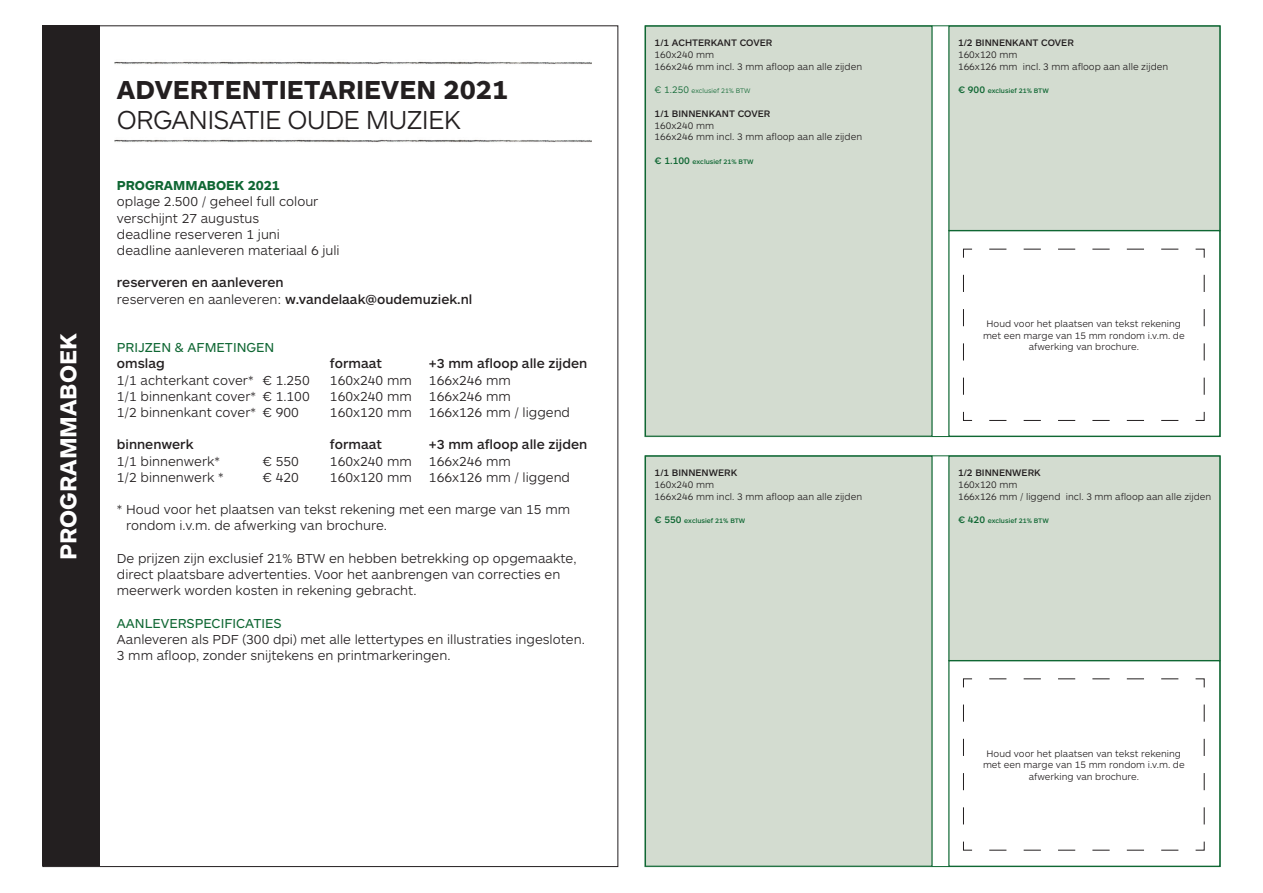
<style>
.page{position:relative;width:1263px;height:893px;background:#fff}
.page>*{position:absolute;margin:0;border:0;box-sizing:border-box;transform-origin:0 0}
.t1{font:700 27px "ARS Maquette Pro";color:#231f20}
.t2{font:300 27px "ARS Maquette Pro";letter-spacing:-.03em;color:#231f20}
.t3{font:700 24px "ARS Maquette Pro";color:#fff}
.t4{font:300 13.5px/16.2px "ARS Maquette Pro";color:#231f20}
.t5{font:500 13.5px/16.2px "ARS Maquette Pro";color:#231f20}
.t6{font:13.5px "ARS Maquette Pro";color:#0f6733}
.t7{font:700 13.5px "ARS Maquette Pro";color:#0f6733}
.t8{font:300 9.75px/11.7px "ARS Maquette Pro";color:#231f20}
.t9{font:500 9.75px "ARS Maquette Pro";color:#231f20}
.t10{font:500 6.75px "ARS Maquette Pro";color:#0f6733}
.t11{font:300 6.75px "ARS Maquette Pro";color:#0f6733}
.s1{font-weight:300}
.s2{font-size:9.75px}
</style>
<div class="page">
<div style="left:43px;top:26px;width:57px;height:840px;background:#231f20"></div>
<img style="left:115px;top:61px;width:477px;height:3px">
<img style="left:115px;top:139px;width:477px;height:3px">
<div style="left:645px;top:26px;width:287px;height:410px;background:#d3dcd0"></div>
<div style="left:645px;top:26px;width:288px;height:411px;border:1px solid #0f6733"></div>
<div style="left:949px;top:26px;width:271px;height:205px;background:#d3dcd0"></div>
<div style="left:948px;top:26px;width:272px;height:205px;border:1px solid #0f6733"></div>
<div style="left:948px;top:230px;width:272px;height:207px;border:1px solid #0f6733"></div>
<svg style="left:963px;top:249px;width:242px;height:172px"></svg>
<svg style="left:963px;top:678px;width:242px;height:173px"></svg>
<div style="left:645px;top:456px;width:287px;height:410px;background:#d3dcd0"></div>
<div style="left:645px;top:455px;width:288px;height:412px;border:1px solid #0f6733"></div>
<div style="left:949px;top:456px;width:271px;height:205px;background:#d3dcd0"></div>
<div style="left:948px;top:455px;width:272px;height:206px;border:1px solid #0f6733"></div>
<div style="left:948px;top:660px;width:272px;height:207px;border:1px solid #0f6733"></div>
<h2 class="t3" style="left:53px;top:559px;width:228px;rotate:-90deg">PROGRAMMABOEK</h2>
<h1 class="t1" style="left:117px;top:72px;width:393px">ADVERTENTIETARIEVEN 2021</h1>
<h1 class="t2" style="left:117px;top:102px;width:345px">ORGANISATIE OUDE MUZIEK</h1>
<p class="t7" style="left:117px;top:177px;width:165px">PROGRAMMABOEK 2021</p>
<p class="t4" style="left:117px;top:193px;width:224px">oplage 2.500 / geheel full colour verschijnt 27 augustus<br>deadline reserveren 1 juni<br>deadline aanleveren materiaal 6 juli</p>
<p class="t5" style="left:117px;top:274px;width:357px">reserveren en aanleveren<br><span class="s1">reserveren en aanleveren:</span> w.vandelaak@oudemuziek.nl</p>
<p class="t6" style="left:117px;top:339px;width:159px">PRIJZEN &amp; AFMETINGEN</p>
<p class="t5" style="left:117px;top:355px;width:49px">omslag</p>
<p class="t5" style="left:330px;top:355px;width:54px">formaat</p>
<p class="t5" style="left:429px;top:355px;width:160px">+3 mm afloop alle zijden</p>
<p class="t4" style="left:117px;top:371px;width:194px">1/1 achterkant cover* € 1.250</p>
<p class="t4" style="left:330px;top:371px;width:83px">160x240 mm</p>
<p class="t4" style="left:429px;top:371px;width:83px">166x246 mm</p>
<p class="t4" style="left:117px;top:387px;width:194px">1/1 binnenkant cover* € 1.100</p>
<p class="t4" style="left:330px;top:387px;width:83px">160x240 mm</p>
<p class="t4" style="left:429px;top:387px;width:83px">166x246 mm</p>
<p class="t4" style="left:117px;top:403px;width:183px">1/2 binnenkant cover* € 900</p>
<p class="t4" style="left:330px;top:403px;width:83px">160x120 mm</p>
<p class="t4" style="left:429px;top:403px;width:143px">166x126 mm / liggend</p>
<p class="t5" style="left:117px;top:436px;width:78px">binnenwerk</p>
<p class="t5" style="left:330px;top:436px;width:54px">formaat</p>
<p class="t5" style="left:429px;top:436px;width:160px">+3 mm afloop alle zijden</p>
<p class="t4" style="left:117px;top:452px;width:105px">1/1 binnenwerk*</p>
<p class="t4" style="left:262px;top:452px;width:38px">€ 550</p>
<p class="t4" style="left:330px;top:452px;width:83px">160x240 mm</p>
<p class="t4" style="left:429px;top:452px;width:83px">166x246 mm</p>
<p class="t4" style="left:117px;top:468px;width:108px">1/2 binnenwerk *</p>
<p class="t4" style="left:262px;top:468px;width:38px">€ 420</p>
<p class="t4" style="left:330px;top:468px;width:83px">160x120 mm</p>
<p class="t4" style="left:429px;top:468px;width:143px">166x126 mm / liggend</p>
<p class="t4" style="left:126px;top:501px;width:445px;text-indent:-9px">* Houd voor het plaatsen van tekst rekening met een marge van 15 mm rondom i.v.m. de afwerking van brochure.</p>
<p class="t4" style="left:117px;top:549px;width:461px">De prijzen zijn exclusief 21% BTW en hebben betrekking op opgemaakte, direct plaatsbare advertenties. Voor het aanbrengen van correcties en meerwerk worden kosten in rekening gebracht.</p>
<p class="t6" style="left:117px;top:614px;width:166px">AANLEVERSPECIFICATIES</p>
<p class="t4" style="left:117px;top:630px;width:469px">Aanleveren als PDF (300 dpi) met alle lettertypes en illustraties ingesloten.<br>3 mm afloop, zonder snijtekens en printmarkeringen.</p>
<p class="t9" style="left:655px;top:37px;width:119px">1/1 ACHTERKANT COVER</p>
<p class="t8" style="left:655px;top:48px;width:209px">160x240 mm<br>166x246 mm incl. 3 mm afloop aan alle zijden</p>
<p class="t11" style="left:655px;top:87px;width:97px"><span class="s2">€ 1.250</span> exclusief 21% BTW</p>
<p class="t9" style="left:655px;top:107px;width:117px">1/1 BINNENKANT COVER</p>
<p class="t8" style="left:655px;top:119px;width:209px">160x240 mm<br>166x246 mm incl. 3 mm afloop aan alle zijden</p>
<p class="t10" style="left:655px;top:157px;width:101px"><span class="s2">€ 1.100</span> exclusief 21% BTW</p>
<p class="t9" style="left:655px;top:467px;width:84px">1/1 BINNENWERK</p>
<p class="t8" style="left:655px;top:478px;width:209px">160x240 mm<br>166x246 mm incl. 3 mm afloop aan alle zijden</p>
<p class="t10" style="left:655px;top:517px;width:92px"><span class="s2">€ 550</span> exclusief 21% BTW</p>
<p class="t9" style="left:958px;top:37px;width:117px">1/2 BINNENKANT COVER</p>
<p class="t8" style="left:958px;top:48px;width:212px">160x120 mm<br>166x126 mm incl. 3 mm afloop aan alle zijden</p>
<p class="t10" style="left:958px;top:87px;width:92px"><span class="s2">€ 900</span> exclusief 21% BTW</p>
<p class="t8" style="left:983px;top:317px;width:203px;text-align:center">Houd voor het plaatsen van tekst rekening met een marge van 15 mm rondom i.v.m. de afwerking van brochure.</p>
<p class="t9" style="left:958px;top:467px;width:84px">1/2 BINNENWERK</p>
<p class="t8" style="left:958px;top:478px;width:255px">160x120 mm<br>166x126 mm / liggend incl. 3 mm afloop aan alle zijden</p>
<p class="t10" style="left:958px;top:517px;width:92px"><span class="s2">€ 420</span> exclusief 21% BTW</p>
<p class="t8" style="left:983px;top:747px;width:203px;text-align:center">Houd voor het plaatsen van tekst rekening met een marge van 15 mm rondom i.v.m. de afwerking van brochure.</p>
</div>
